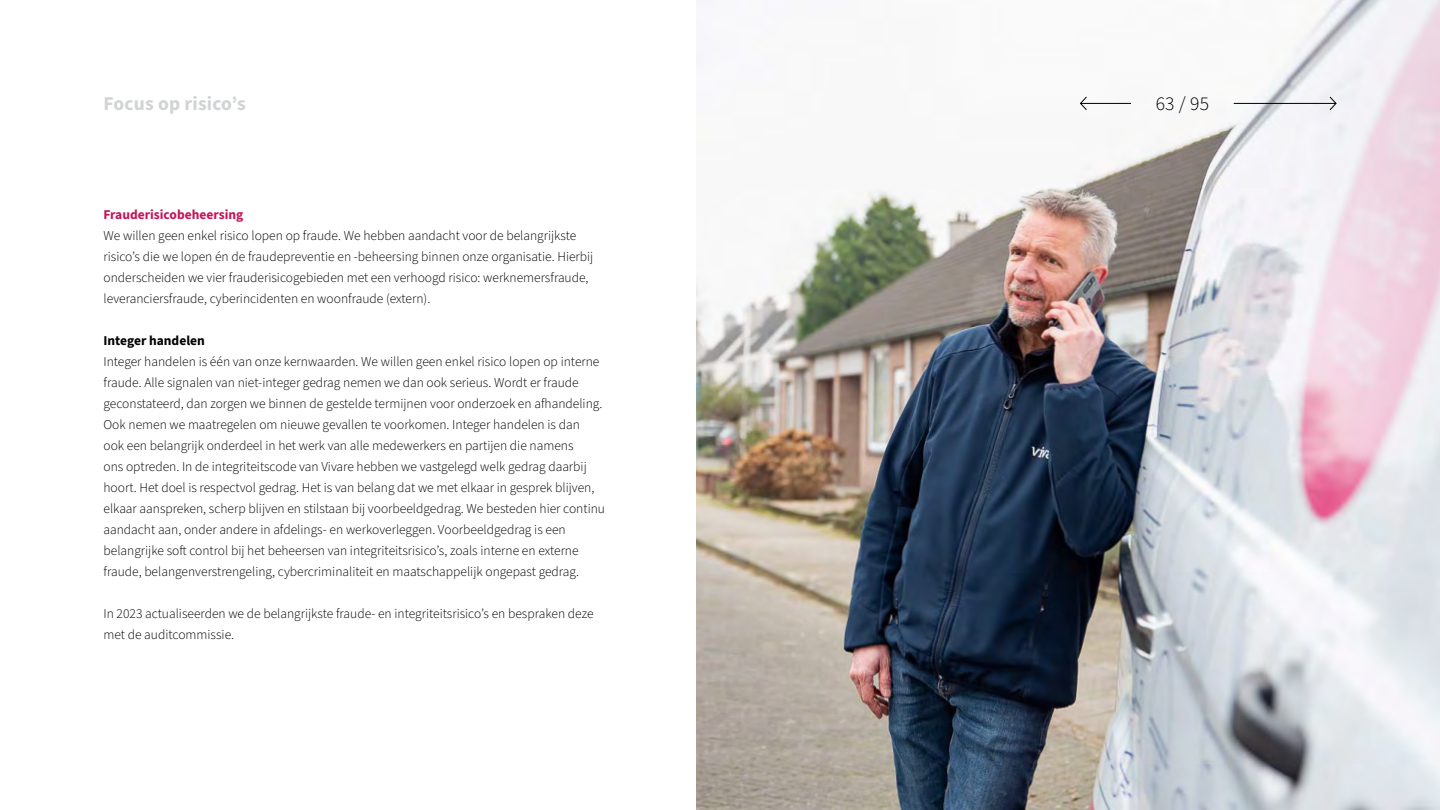
<style>
.page{position:relative;width:1440px;height:810px;background:#fff}
.page>*{position:absolute;margin:0;border:0;box-sizing:border-box;transform-origin:0 0}
.t1{font:700 19.5px "Source Sans 3";letter-spacing:.01em;color:#d1d3d4}
.t2{font:300 19.5px "Source Sans 3";color:#000}
.t3{font:300 13.5px/21px "Source Sans 3";color:#000}
.t4{font:700 13.5px "Source Sans 3";color:#c5145a}
.t5{font:700 13.5px "Source Sans 3";color:#000}
</style>
<div class="page">
<img style="left:696px;top:0;width:744px;height:810px">
<svg style="left:1233px;top:96px;width:104px;height:15px"></svg>
<svg style="left:1079px;top:96px;width:53px;height:15px"></svg>
<h1 class="t1" style="left:104px;top:90px;width:144px">Focus op risico’s</h1>
<p class="t4" style="left:104px;top:206px;width:141px">Frauderisicobeheersing</p>
<p class="t3" style="left:104px;top:225px;width:491px">We willen geen enkel risico lopen op fraude. We hebben aandacht voor de belangrijkste risico’s die we lopen én de fraudepreventie en -beheersing binnen onze organisatie. Hierbij onderscheiden we vier frauderisicogebieden met een verhoogd risico: werknemersfraude, leveranciersfraude, cyberincidenten en woonfraude (extern).</p>
<p class="t5" style="left:104px;top:332px;width:103px">Integer handelen</p>
<p class="t3" style="left:104px;top:351px;width:503px">Integer handelen is één van onze kernwaarden. We willen geen enkel risico lopen op interne fraude. Alle signalen van niet-integer gedrag nemen we dan ook serieus. Wordt er fraude geconstateerd, dan zorgen we binnen de gestelde termijnen voor onderzoek en afhandeling.<br>Ook nemen we maatregelen om nieuwe gevallen te voorkomen. Integer handelen is dan<br>ook een belangrijk onderdeel in het werk van alle medewerkers en partijen die namens<br>ons optreden. In de integriteitscode van Vivare hebben we vastgelegd welk gedrag daarbij hoort. Het doel is respectvol gedrag. Het is van belang dat we met elkaar in gesprek blijven, elkaar aanspreken, scherp blijven en stilstaan bij voorbeeldgedrag. We besteden hier continu aandacht aan, onder andere in afdelings- en werkoverleggen. Voorbeeldgedrag is een belangrijke soft control bij het beheersen van integriteitsrisico’s, zoals interne en externe fraude, belangenverstrengeling, cybercriminaliteit en maatschappelijk ongepast gedrag.</p>
<p class="t3" style="left:104px;top:604px;width:492px">In 2023 actualiseerden we de belangrijkste fraude- en integriteitsrisico’s en bespraken deze met de auditcommissie.</p>
<h1 class="t2" style="left:1156px;top:90px;width:55px">63 / 95</h1>
</div>
